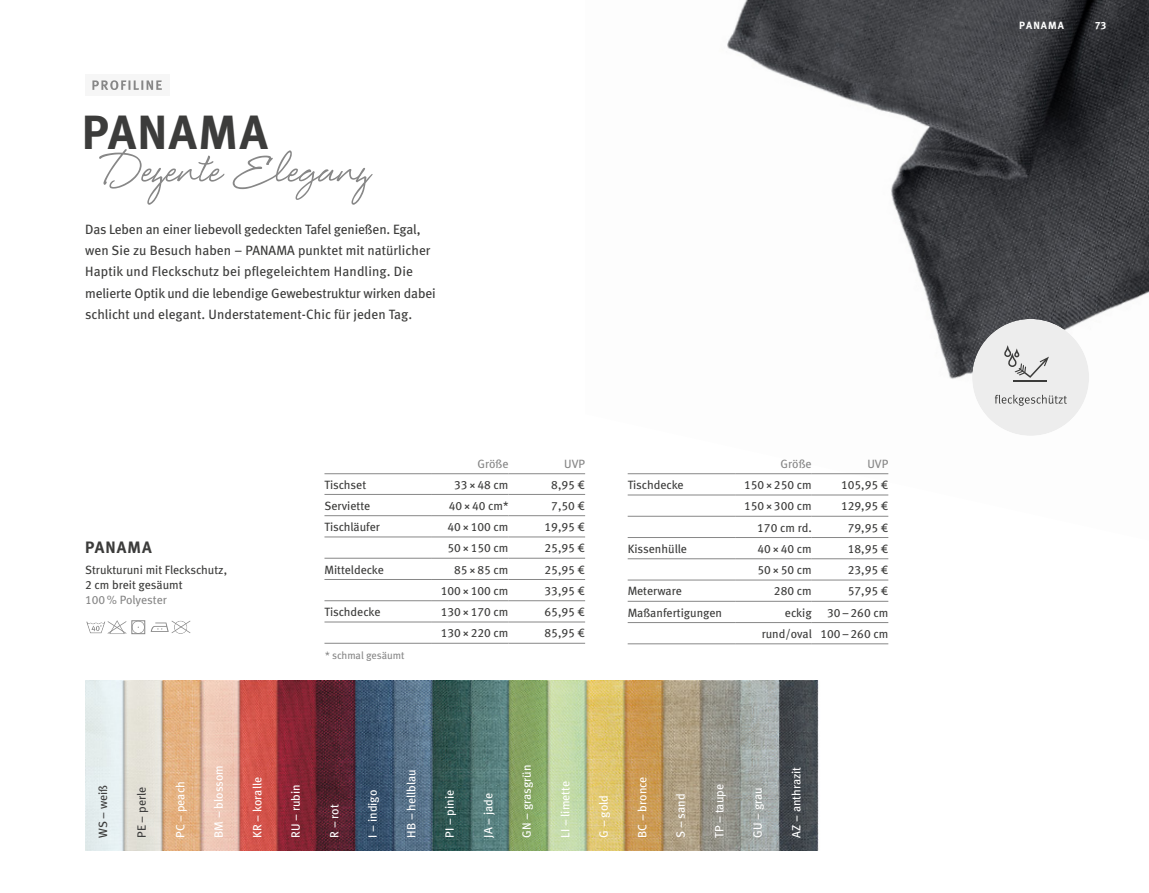
<style>
.page{position:relative;width:1149px;height:893px;background:#fff}
.page>*{position:absolute;margin:0;border:0;box-sizing:border-box;transform-origin:0 0}
.t1{font:72px "Eye Catching";color:#878787}
.t2{font:48px "Meta Bold LF";letter-spacing:.03em;color:#3c3c3b}
.t3{font:16.5px "Meta Bold LF";letter-spacing:.065em;color:#3c3c3b}
.t4{font:13.5px/21.3px "Meta Book LF";letter-spacing:-.005em;color:#3c3c3b}
.t5{font:12px/15px "Meta Book LF";color:#3c3c3b}
.t6{font:12px "Meta Book LF";color:#fff}
.t7{font:12px "Meta Book LF";color:#878787}
.t8{font:10.5px "Meta Book LF";color:#878787}
.t9{font:10.5px "Meta Bold LF";letter-spacing:.1em;color:#fff}
</style>
<div class="page">
<img style="left:85px;top:680px;width:734px;height:170px">
<img style="left:585px;top:0;width:563px;height:538px">
<svg style="left:86px;top:620px;width:40px;height:14px"></svg>
<svg style="left:131px;top:620px;width:15px;height:15px"></svg>
<div style="left:131px;top:620px;width:14px;height:14px;border:1px solid #878787"></div>
<svg style="left:132px;top:621px;width:13px;height:13px"></svg>
<svg style="left:151px;top:621px;width:39px;height:13px"></svg>
<div style="left:971px;top:319px;width:117px;height:117px;background:#ededed;border-radius:50%"></div>
<svg style="left:995px;top:395px;width:71px;height:11px"></svg>
<svg style="left:1004px;top:345px;width:44px;height:33px"></svg>
<hr style="left:1012px;top:381px;width:34px;height:1px;background:#3c3c3b">
<div style="left:85px;top:74px;width:84px;height:22px;background:#f6f6f6"></div>
<svg style="left:92px;top:80px;width:70px;height:10px"></svg>
<hr style="left:324px;top:473px;width:108px;height:1px;background:#878787">
<hr style="left:432px;top:473px;width:76px;height:1px;background:#878787">
<hr style="left:508px;top:473px;width:77px;height:1px;background:#878787">
<hr style="left:324px;top:494px;width:108px;height:1px;background:#878787">
<hr style="left:432px;top:494px;width:76px;height:1px;background:#878787">
<hr style="left:508px;top:494px;width:77px;height:1px;background:#878787">
<hr style="left:324px;top:515px;width:108px;height:1px;background:#878787">
<hr style="left:432px;top:515px;width:76px;height:1px;background:#878787">
<hr style="left:508px;top:515px;width:77px;height:1px;background:#878787">
<hr style="left:324px;top:537px;width:108px;height:1px;background:#878787">
<hr style="left:432px;top:537px;width:76px;height:1px;background:#878787">
<hr style="left:508px;top:537px;width:77px;height:1px;background:#878787">
<hr style="left:324px;top:558px;width:108px;height:1px;background:#878787">
<hr style="left:432px;top:558px;width:76px;height:1px;background:#878787">
<hr style="left:508px;top:558px;width:77px;height:1px;background:#878787">
<hr style="left:324px;top:600px;width:108px;height:1px;background:#878787">
<hr style="left:324px;top:622px;width:108px;height:1px;background:#878787">
<hr style="left:324px;top:643px;width:108px;height:1px;background:#878787">
<hr style="left:432px;top:600px;width:76px;height:1px;background:#878787">
<hr style="left:508px;top:600px;width:77px;height:1px;background:#878787">
<hr style="left:432px;top:622px;width:76px;height:1px;background:#878787">
<hr style="left:508px;top:622px;width:77px;height:1px;background:#878787">
<hr style="left:432px;top:643px;width:76px;height:1px;background:#878787">
<hr style="left:508px;top:643px;width:77px;height:1px;background:#878787">
<hr style="left:324px;top:579px;width:108px;height:1px;background:#878787">
<hr style="left:432px;top:579px;width:76px;height:1px;background:#878787">
<hr style="left:508px;top:579px;width:77px;height:1px;background:#878787">
<hr style="left:627px;top:473px;width:108px;height:1px;background:#878787">
<hr style="left:735px;top:473px;width:76px;height:1px;background:#878787">
<hr style="left:811px;top:473px;width:77px;height:1px;background:#878787">
<hr style="left:627px;top:495px;width:108px;height:1px;background:#878787">
<hr style="left:627px;top:516px;width:108px;height:1px;background:#878787">
<hr style="left:627px;top:537px;width:108px;height:1px;background:#878787">
<hr style="left:627px;top:558px;width:108px;height:1px;background:#878787">
<hr style="left:627px;top:580px;width:108px;height:1px;background:#878787">
<hr style="left:627px;top:601px;width:108px;height:1px;background:#878787">
<hr style="left:627px;top:622px;width:108px;height:1px;background:#878787">
<hr style="left:627px;top:644px;width:108px;height:1px;background:#878787">
<hr style="left:735px;top:495px;width:76px;height:1px;background:#878787">
<hr style="left:811px;top:495px;width:77px;height:1px;background:#878787">
<hr style="left:735px;top:516px;width:76px;height:1px;background:#878787">
<hr style="left:811px;top:516px;width:77px;height:1px;background:#878787">
<hr style="left:735px;top:537px;width:76px;height:1px;background:#878787">
<hr style="left:811px;top:537px;width:77px;height:1px;background:#878787">
<hr style="left:735px;top:558px;width:76px;height:1px;background:#878787">
<hr style="left:811px;top:558px;width:77px;height:1px;background:#878787">
<hr style="left:735px;top:580px;width:76px;height:1px;background:#878787">
<hr style="left:811px;top:580px;width:77px;height:1px;background:#878787">
<hr style="left:735px;top:601px;width:76px;height:1px;background:#878787">
<hr style="left:811px;top:601px;width:77px;height:1px;background:#878787">
<hr style="left:735px;top:622px;width:76px;height:1px;background:#878787">
<hr style="left:811px;top:622px;width:77px;height:1px;background:#878787">
<hr style="left:735px;top:644px;width:76px;height:1px;background:#878787">
<hr style="left:811px;top:644px;width:77px;height:1px;background:#878787">
<h2 class="t2" style="left:82px;top:104px;width:187px">PANAMA</h2>
<h1 class="t1" style="left:103px;top:141px;width:268px">Dezente Eleganz</h1>
<p class="t4" style="left:85px;top:218px;width:352px">Das Leben an einer liebevoll gedeckten Tafel genießen. Egal, wen Sie zu Besuch haben – PANAMA punktet mit natürlicher Haptik und Fleckschutz bei pflegeleichtem Handling. Die melierte Optik und die lebendige Gewebestruktur wirken dabei schlicht und elegant. Understatement-Chic für jeden Tag.</p>
<h3 class="t3" style="left:85px;top:537px;width:68px">PANAMA</h3>
<p class="t5" style="left:85px;top:562px;width:143px">Strukturuni mit Fleckschutz,<br>2 cm breit gesäumt</p>
<p class="t7" style="left:85px;top:593px;width:83px">100% Polyester</p>
<p class="t7" style="left:477px;top:456px;width:33px">Größe</p>
<p class="t7" style="left:564px;top:456px;width:22px">UVP</p>
<p class="t5" style="left:324px;top:477px;width:43px">Tischset</p>
<p class="t5" style="left:454px;top:477px;width:56px">33×48 cm</p>
<p class="t5" style="left:551px;top:477px;width:35px">8,95 €</p>
<p class="t5" style="left:324px;top:498px;width:47px">Serviette</p>
<p class="t5" style="left:448px;top:498px;width:61px">40×40 cm*</p>
<p class="t5" style="left:551px;top:498px;width:35px">7,50 €</p>
<p class="t5" style="left:324px;top:519px;width:57px">Tischläufer</p>
<p class="t5" style="left:447px;top:519px;width:62px">40×100 cm</p>
<p class="t5" style="left:544px;top:519px;width:42px">19,95 €</p>
<p class="t5" style="left:447px;top:540px;width:62px">50×150 cm</p>
<p class="t5" style="left:544px;top:540px;width:42px">25,95 €</p>
<p class="t5" style="left:324px;top:562px;width:61px">Mitteldecke</p>
<p class="t5" style="left:454px;top:562px;width:56px">85×85 cm</p>
<p class="t5" style="left:544px;top:562px;width:42px">25,95 €</p>
<p class="t5" style="left:440px;top:583px;width:69px">100×100 cm</p>
<p class="t5" style="left:544px;top:583px;width:42px">33,95 €</p>
<p class="t5" style="left:324px;top:604px;width:57px">Tischdecke</p>
<p class="t5" style="left:440px;top:604px;width:69px">130×170 cm</p>
<p class="t5" style="left:544px;top:604px;width:42px">65,95 €</p>
<p class="t5" style="left:440px;top:625px;width:69px">130×220 cm</p>
<p class="t5" style="left:544px;top:625px;width:42px">85,95 €</p>
<p class="t8" style="left:325px;top:649px;width:81px">* schmal gesäumt</p>
<p class="t7" style="left:780px;top:456px;width:33px">Größe</p>
<p class="t7" style="left:867px;top:456px;width:22px">UVP</p>
<p class="t5" style="left:627px;top:477px;width:57px">Tischdecke</p>
<p class="t5" style="left:743px;top:477px;width:69px">150×250 cm</p>
<p class="t5" style="left:840px;top:477px;width:49px">105,95 €</p>
<p class="t5" style="left:743px;top:498px;width:69px">150×300 cm</p>
<p class="t5" style="left:840px;top:498px;width:49px">129,95 €</p>
<p class="t5" style="left:757px;top:520px;width:56px">170 cm rd.</p>
<p class="t5" style="left:847px;top:520px;width:42px">79,95 €</p>
<p class="t5" style="left:627px;top:541px;width:61px">Kissenhülle</p>
<p class="t5" style="left:757px;top:541px;width:56px">40×40 cm</p>
<p class="t5" style="left:847px;top:541px;width:42px">18,95 €</p>
<p class="t5" style="left:757px;top:562px;width:56px">50×50 cm</p>
<p class="t5" style="left:847px;top:562px;width:42px">23,95 €</p>
<p class="t5" style="left:627px;top:584px;width:56px">Meterware</p>
<p class="t5" style="left:773px;top:584px;width:39px">280 cm</p>
<p class="t5" style="left:847px;top:584px;width:42px">57,95 €</p>
<p class="t5" style="left:627px;top:605px;width:96px">Maßanfertigungen</p>
<p class="t5" style="left:784px;top:605px;width:28px">eckig</p>
<p class="t5" style="left:761px;top:602px;width:128px;line-height:21.3px;text-align:right">30–260 cm<br>rund/oval 100–260 cm</p>
<p class="t5" style="left:95px;top:838px;width:55px;rotate:-90deg">WS – weiß</p>
<p class="t5" style="left:134px;top:838px;width:52px;rotate:-90deg">PE – perle</p>
<p class="t6" style="left:173px;top:838px;width:58px;rotate:-90deg">PC – peach</p>
<p class="t6" style="left:211px;top:838px;width:74px;rotate:-90deg">BM – blossom</p>
<p class="t6" style="left:250px;top:838px;width:62px;rotate:-90deg">KR – koralle</p>
<p class="t6" style="left:288px;top:838px;width:55px;rotate:-90deg">RU – rubin</p>
<p class="t6" style="left:327px;top:838px;width:35px;rotate:-90deg">R – rot</p>
<p class="t6" style="left:365px;top:838px;width:49px;rotate:-90deg">I – indigo</p>
<p class="t6" style="left:404px;top:838px;width:70px;rotate:-90deg">HB – hellblau</p>
<p class="t6" style="left:442px;top:838px;width:49px;rotate:-90deg">PI – pinie</p>
<p class="t6" style="left:481px;top:838px;width:46px;rotate:-90deg">JA – jade</p>
<p class="t6" style="left:519px;top:838px;width:75px;rotate:-90deg">GN – grasgrün</p>
<p class="t6" style="left:558px;top:838px;width:58px;rotate:-90deg">LI – limette</p>
<p class="t6" style="left:596px;top:838px;width:44px;rotate:-90deg">G – gold</p>
<p class="t6" style="left:635px;top:838px;width:63px;rotate:-90deg">BC – bronce</p>
<p class="t6" style="left:673px;top:838px;width:45px;rotate:-90deg">S – sand</p>
<p class="t6" style="left:712px;top:838px;width:55px;rotate:-90deg">TP – taupe</p>
<p class="t6" style="left:750px;top:838px;width:52px;rotate:-90deg">GU – grau</p>
<p class="t6" style="left:789px;top:838px;width:72px;rotate:-90deg">AZ – anthrazit</p>
<p class="t9" style="left:1018px;top:20px;width:46px">PANAMA</p>
<p class="t9" style="left:1094px;top:20px;width:13px">73</p>
</div>
